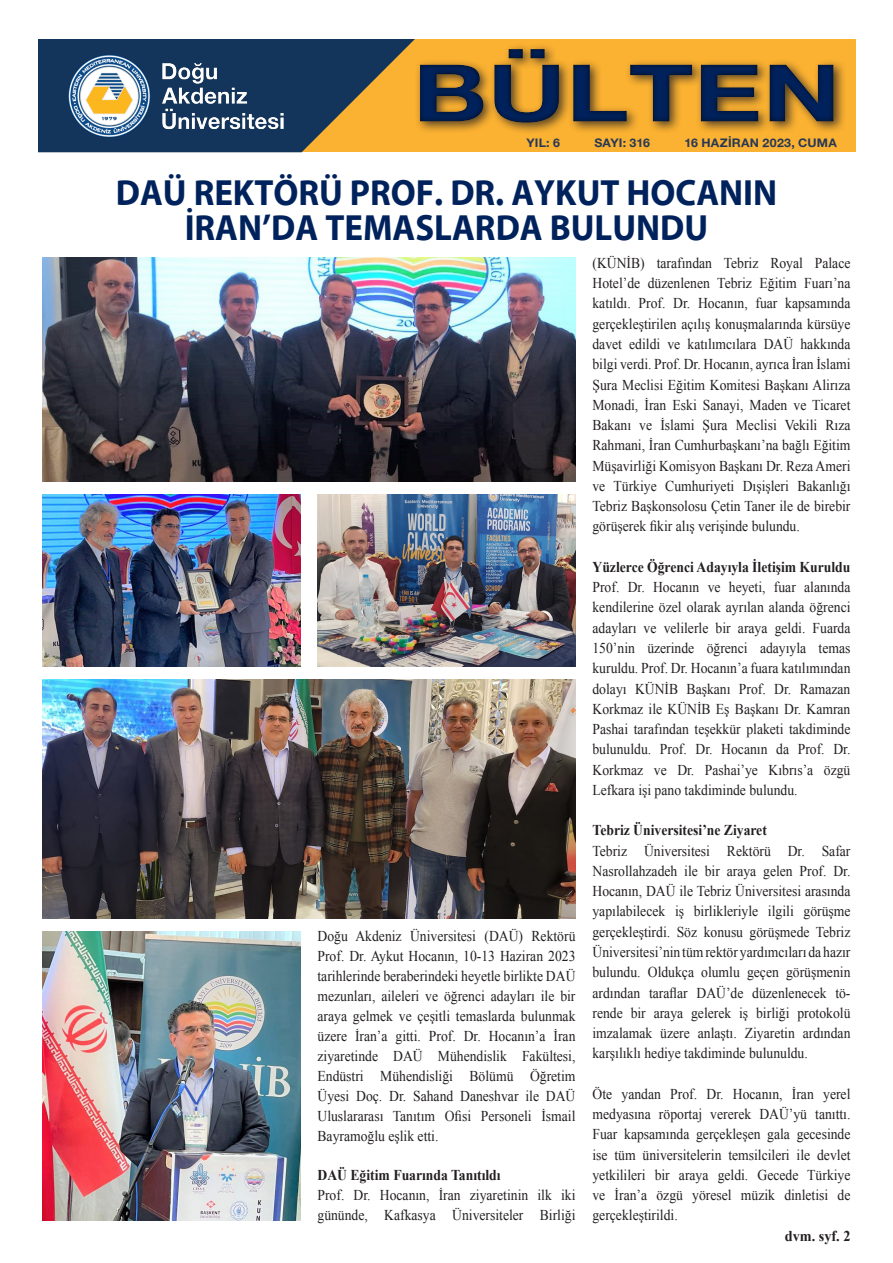
<style>
.page{position:relative;width:893px;height:1263px;background:#fff}
.page>*{position:absolute;margin:0;border:0;box-sizing:border-box;transform-origin:0 0}
.t1{font:700 79.35px "Helvetica Neue EMU";color:#00225c;scale:1.34 1}
.t2{font:700 36.75px "Myriad EMU";color:#00225c;scale:.95 1}
.t3{font:15px/20.2px "Times New Roman";color:#231f20;text-align:justify;scale:.91 1}
.t4{font:700 15px "Times New Roman";color:#231f20;scale:.91 1}
.t5{font:700 15px "Times New Roman";color:#231f20;scale:.95 1}
.t6{font:700 11.85px "Helvetica Neue EMU";letter-spacing:.02em;color:#00225c;scale:1.05 1}
</style>
<div class="page">
<div style="left:0;top:30px;width:855px;height:122px;background:#fbb131"></div>
<svg style="left:37px;top:38px;width:380px;height:114px;fill:#13355c"></svg>
<div style="left:372px;top:44px;width:521px;height:95px;background:#231f20;opacity:.75"></div>
<div style="left:0;top:0;width:37px;height:283px;background:#fff"></div>
<div style="left:0;top:0;width:893px;height:38px;background:#fff"></div>
<img style="left:64px;top:51px;width:223px;height:89px">
<img style="left:43px;top:257px;width:532px;height:225px">
<img style="left:43px;top:494px;width:257px;height:172px">
<img style="left:43px;top:679px;width:532px;height:239px">
<img style="left:317px;top:494px;width:258px;height:172px">
<img style="left:43px;top:932px;width:257px;height:288px">
<h1 class="t1" style="left:413px;top:44px;width:321px">BÜLTEN</h1>
<p class="t6" style="left:526px;top:135px;width:33px">YIL: 6</p>
<p class="t6" style="left:594px;top:135px;width:54px">SAYI: 316</p>
<p class="t6" style="left:684px;top:135px;width:147px">16 HAZİRAN 2023, CUMA</p>
<p class="t2" style="left:116px;top:172px;width:698px">DAÜ REKTÖRÜ PROF. DR. AYKUT HOCANIN</p>
<p class="t2" style="left:185px;top:208px;width:553px">İRAN’DA TEMASLARDA BULUNDU</p>
<p class="t3" style="left:317px;top:926px;width:285px">Doğu Akdeniz Üniversitesi (DAÜ) Rektörü Prof. Dr. Aykut Hocanın, 10-13 Haziran 2023 tarihlerinde beraberindeki heyetle birlikte DAÜ mezunları, aileleri ve öğrenci adayları ile bir araya gelmek ve çeşitli temaslarda bulunmak üzere İran’a gitti. Prof. Dr. Hocanın’a İran ziyaretinde DAÜ Mühendislik Fakültesi, Endüstri Mühendisliği Bölümü Öğretim Üyesi Doç. Dr. Sahand Daneshvar ile DAÜ Uluslararası Tanıtım Ofisi Personeli İsmail Bayramoğlu eşlik etti.</p>
<p class="t4" style="left:317px;top:1165px;width:203px">DAÜ Eğitim Fuarında Tanıtıldı</p>
<p class="t3" style="left:317px;top:1185px;width:285px">Prof. Dr. Hocanın, İran ziyaretinin ilk iki gününde, Kafkasya Üniversiteler Birliği</p>
<p class="t3" style="left:592px;top:252px;width:285px">(KÜNİB) tarafından Tebriz Royal Palace Hotel’de düzenlenen Tebriz Eğitim Fuarı’na katıldı. Prof. Dr. Hocanın, fuar kapsamında gerçekleştirilen açılış konuşmalarında kürsüye davet edildi ve katılımcılara DAÜ hakkında bilgi verdi. Prof. Dr. Hocanın, ayrıca İran İslami Şura Meclisi Eğitim Komitesi Başkanı Alirıza Monadi, İran Eski Sanayi, Maden ve Ticaret Bakanı ve İslami Şura Meclisi Vekili Rıza Rahmani, İran Cumhurbaşkanı’na bağlı Eğitim Müşavirliği Komisyon Başkanı Dr. Reza Ameri ve Türkiye Cumhuriyeti Dışişleri Bakanlığı Tebriz Başkonsolosu Çetin Taner ile de birebir görüşerek fikir alış verişinde bulundu.</p>
<p class="t4" style="left:592px;top:556px;width:285px">Yüzlerce Öğrenci Adayıyla İletişim Kuruldu</p>
<p class="t3" style="left:592px;top:577px;width:285px">Prof. Dr. Hocanın ve heyeti, fuar alanında kendilerine özel olarak ayrılan alanda öğrenci adayları ve velilerle bir araya geldi. Fuarda 150’nin üzerinde öğrenci adayıyla temas kuruldu. Prof. Dr. Hocanın’a fuara katılımından dolayı KÜNİB Başkanı Prof. Dr. Ramazan Korkmaz ile KÜNİB Eş Başkanı Dr. Kamran Pashai tarafından teşekkür plaketi takdiminde bulunuldu. Prof. Dr. Hocanın da Prof. Dr.<br>Korkmaz ve Dr. Pashai’ye Kıbrıs’a özgü Lefkara işi pano takdiminde bulundu.</p>
<p class="t4" style="left:592px;top:820px;width:193px">Tebriz Üniversitesi’ne Ziyaret</p>
<p class="t3" style="left:592px;top:840px;width:285px">Tebriz Üniversitesi Rektörü Dr. Safar Nasrollahzadeh ile bir araya gelen Prof. Dr.<br>Hocanın, DAÜ ile Tebriz Üniversitesi arasında yapılabilecek iş birlikleriyle ilgili görüşme gerçekleştirdi. Söz konusu görüşmede Tebriz Üniversitesi’nin tüm rektör yardımcıları da hazır bulundu. Oldukça olumlu geçen görüşmenin ardından taraflar DAÜ’de düzenlenecek tö&shy;rende bir araya gelerek iş birliği protokolü imzalamak üzere anlaştı. Ziyaretin ardından karşılıklı hediye takdiminde bulunuldu.</p>
<p class="t3" style="left:592px;top:1083px;width:285px">Öte yandan Prof. Dr. Hocanın, İran yerel medyasına röportaj vererek DAÜ’yü tanıttı.<br>Fuar kapsamında gerçekleşen gala gecesinde ise tüm üniversitelerin temsilcileri ile devlet yetkilileri bir araya geldi. Gecede Türkiye ve İran’a özgü yöresel müzik dinletisi de gerçekleştirildi.</p>
<p class="t5" style="left:785px;top:1226px;width:71px">dvm. syf. 2</p>
</div>
